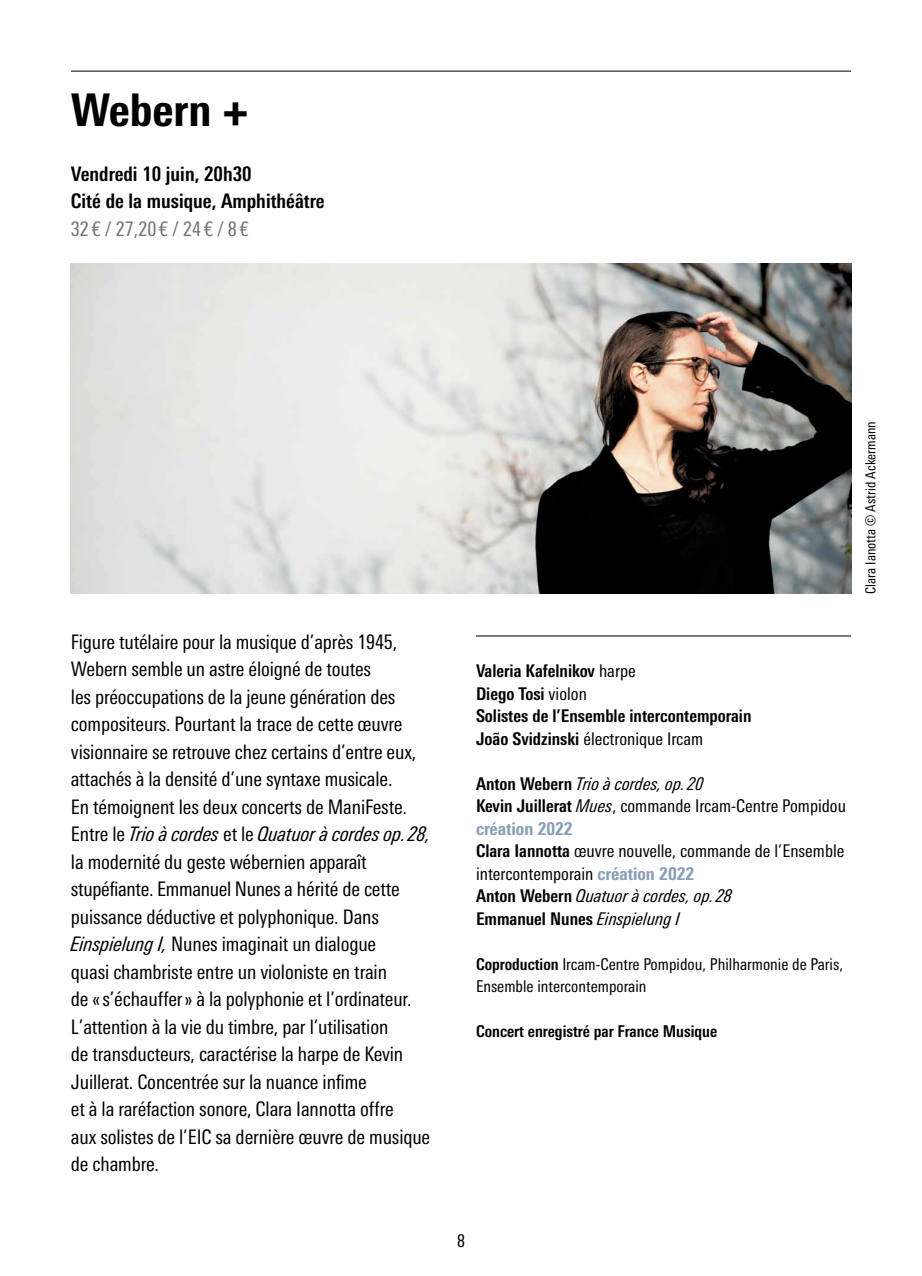
<style>
.page{position:relative;width:922px;height:1276px;background:#fff}
.page>*{position:absolute;margin:0;border:0;box-sizing:border-box;transform-origin:0 0}
.t1{font:800 condensed 45px "Univers Next Pro";color:#000}
.t2{font:condensed 20px/27.5px "Univers Next Pro";letter-spacing:-.005em;color:#000}
.t3{font:700 condensed 20px/27.5px "Univers Next Pro";color:#000}
.t4{font:condensed 20px "Univers Next Pro";color:#707172}
.t5{font:condensed 17.5px/22.5px "Univers Next Pro";color:#000}
.t6{font:700 condensed 17.5px/22.5px "Univers Next Pro";color:#000}
.t7{font:condensed 16.25px/22.5px "Univers Next Pro";color:#000}
.t8{font:700 condensed 16.25px "Univers Next Pro";color:#000}
.t9{font:condensed 13.75px "Univers Next Pro";color:#000}
.s1{font-style:italic}
.s2{font-weight:400}
.s3{font-weight:700}
.s4{font-weight:800;color:#889eb8}
</style>
<div class="page">
<img style="left:71px;top:263px;width:779px;height:330px">
<hr style="left:476px;top:635px;width:374px;height:1px;background:#000">
<hr style="left:71px;top:71px;width:779px;height:1px;background:#000">
<h1 class="t1" style="left:71px;top:83px;width:179px">Webern +</h1>
<p class="t3" style="left:71px;top:160px;width:255px">Vendredi 10 juin, 20h30<br>Cité de la musique, Amphithéâtre</p>
<p class="t4" style="left:71px;top:217px;width:179px">32 € / 27,20 € / 24 € / 8 €</p>
<p class="t2" style="left:71px;top:627px;width:361px">Figure tutélaire pour la musique d’après 1945, Webern semble un astre éloigné de toutes<br>les préoccupations de la jeune génération des compositeurs. Pourtant la trace de cette œuvre visionnaire se retrouve chez certains d’entre eux, attachés à la densité d’une syntaxe musicale.<br>En témoignent les deux concerts de ManiFeste.<br>Entre le <span class="s1">Trio à cordes</span> et le <span class="s1">Quatuor à cordes op. 28, </span>la modernité du geste wébernien apparaît stupéfiante. Emmanuel Nunes a hérité de cette puissance déductive et polyphonique. Dans <span class="s1">Einspielung I,</span> Nunes imaginait un dialogue<br>quasi chambriste entre un violoniste en train<br>de «s’échauffer» à la polyphonie et l’ordinateur.<br>L’attention à la vie du timbre, par l’utilisation<br>de transducteurs, caractérise la harpe de Kevin Juillerat. Concentrée sur la nuance infime<br>et à la raréfaction sonore, Clara Iannotta offre<br>aux solistes de l’EIC sa dernière œuvre de musique de chambre.</p>
<p class="t9" style="left:862px;top:593px;width:174px;rotate:-90deg">Clara Ianotta © Astrid Ackermann</p>
<p class="t6" style="left:476px;top:659px;width:277px">Valeria Kafelnikov <span class="s2">harpe<br></span>Diego Tosi <span class="s2">violon<br></span>Solistes de l’Ensemble intercontemporain<br>João Svidzinski <span class="s2">électronique Ircam</span></p>
<p class="t5" style="left:476px;top:772px;width:371px"><span class="s3">Anton Webern</span> <span class="s1">Trio à cordes, op. 20<br></span><span class="s3">Kevin Juillerat</span> <span class="s1">Mues</span>, commande Ircam-Centre Pompidou <span class="s4">création 2022<br></span><span class="s3">Clara Iannotta</span> œuvre nouvelle, commande de l’Ensemble intercontemporain <span class="s4">création 2022<br></span><span class="s3">Anton Webern</span> <span class="s1">Quatuor à cordes, op. 28<br></span><span class="s3">Emmanuel Nunes</span> <span class="s1">Einspielung I</span></p>
<p class="t7" style="left:476px;top:952px;width:368px"><span class="s3">Coproduction</span> Ircam-Centre Pompidou, Philharmonie de Paris,<br>Ensemble intercontemporain</p>
<p class="t8" style="left:476px;top:1021px;width:243px">Concert enregistré par France Musique</p>
<p class="t5" style="left:457px;top:1229px;width:9px">8</p>
</div>
